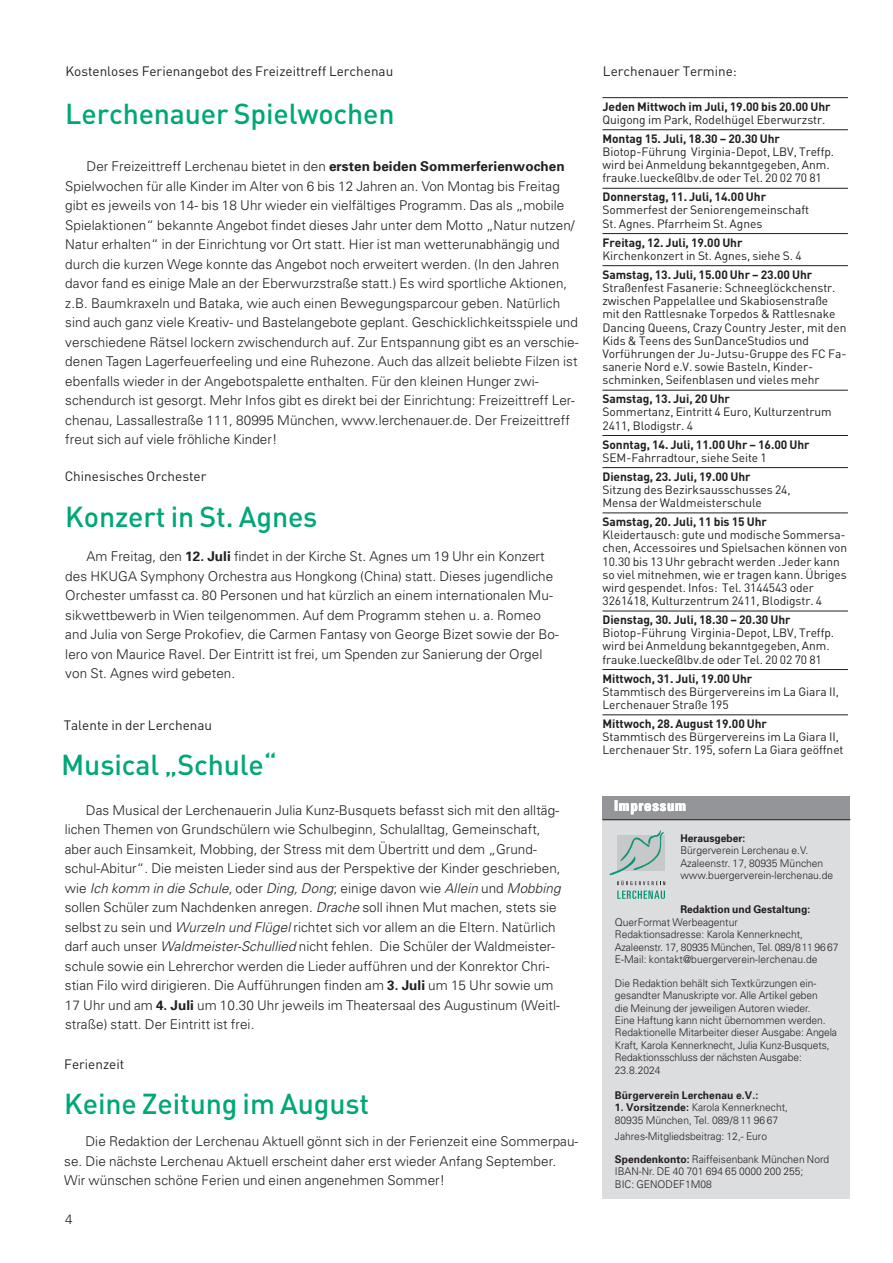
<style>
.page{position:relative;width:893px;height:1263px;background:#fff}
.page>*{position:absolute;margin:0;border:0;box-sizing:border-box;transform-origin:0 0}
.t1{font:500 28.5px "DIN Pro";letter-spacing:-.005em;color:#00a777}
.t2{font:700 condensed 15px "Univers";letter-spacing:.045em;color:#fff}
.t3{font:300 13.5px/19.5px "Univers";letter-spacing:.005em;color:#231f20}
.t4{font:13.5px "DIN Pro";color:#231f20}
.t5{font:12px/13.2px "DIN Pro";letter-spacing:-.005em;color:#231f20}
.t6{font:700 12px "DIN Pro";letter-spacing:-.005em;color:#231f20}
.t7{font:300 10.65px/12.5px "Univers";color:#231f20;scale:.96 1}
.t8{font:700 10.65px "Univers";color:#231f20;scale:.96 1}
.s1{font-weight:700}
.s2{font-style:italic}
</style>
<div class="page">
<div style="left:602px;top:818px;width:248px;height:381px;background:#dcdddf"></div>
<div style="left:602px;top:796px;width:248px;height:24px;background:#939598"></div>
<hr style="left:602px;top:819px;width:248px;height:1px;background:#231f20">
<svg style="left:609px;top:830px;width:56px;height:69px"></svg>
<hr style="left:602px;top:97px;width:246px;height:1px;background:#231f20">
<hr style="left:602px;top:129px;width:246px;height:1px;background:#231f20">
<hr style="left:602px;top:188px;width:246px;height:1px;background:#231f20">
<hr style="left:602px;top:233px;width:246px;height:1px;background:#231f20">
<hr style="left:602px;top:265px;width:246px;height:1px;background:#231f20">
<hr style="left:602px;top:390px;width:246px;height:1px;background:#231f20">
<hr style="left:602px;top:435px;width:246px;height:1px;background:#231f20">
<hr style="left:602px;top:467px;width:246px;height:1px;background:#231f20">
<hr style="left:602px;top:513px;width:246px;height:1px;background:#231f20">
<hr style="left:602px;top:611px;width:246px;height:1px;background:#231f20">
<hr style="left:602px;top:669px;width:246px;height:1px;background:#231f20">
<hr style="left:602px;top:714px;width:246px;height:1px;background:#231f20">
<p class="t4" style="left:65px;top:66px;width:329px">Kostenloses Ferienangebot des Freizeittreff Lerchenau</p>
<h1 class="t1" style="left:65px;top:103px;width:331px">Lerchenauer Spielwochen</h1>
<p class="t3" style="left:65px;top:158px;width:515px;text-indent:21px">Der Freizeittreff Lerchenau bietet in den <span class="s1">ersten beiden Sommerferienwochen </span>Spielwochen für alle Kinder im Alter von 6 bis 12 Jahren an. Von Montag bis Freitag gibt es jeweils von 14- bis 18 Uhr wieder ein vielfältiges Programm. Das als „mobile Spielaktionen“ bekannte Angebot findet dieses Jahr unter dem Motto „Natur nutzen/ Natur erhalten“ in der Einrichtung vor Ort statt. Hier ist man wetterunabhängig und durch die kurzen Wege konnte das Angebot noch erweitert werden. (In den Jahren davor fand es einige Male an der Eberwurzstraße statt.) Es wird sportliche Aktionen, z.B. Baumkraxeln und Bataka, wie auch einen Bewegungsparcour geben. Natürlich sind auch ganz viele Kreativ- und Bastelangebote geplant. Geschicklichkeitsspiele und verschiedene Rätsel lockern zwischendurch auf. Zur Entspannung gibt es an verschie&shy;denen Tagen Lagerfeuerfeeling und eine Ruhezone. Auch das allzeit beliebte Filzen ist ebenfalls wieder in der Angebotspalette enthalten. Für den kleinen Hunger zwi&shy;schendurch ist gesorgt. Mehr Infos gibt es direkt bei der Einrichtung: Freizeittreff Ler&shy;chenau, Lassallestraße 111, 80995 München, www.lerchenauer.de. Der Freizeittreff freut sich auf viele fröhliche Kinder!</p>
<p class="t4" style="left:65px;top:471px;width:143px">Chinesisches Orchester</p>
<h1 class="t1" style="left:65px;top:507px;width:254px">Konzert in St. Agnes</h1>
<p class="t3" style="left:65px;top:548px;width:495px;text-indent:21px">Am Freitag, den <span class="s1">12. Juli</span> findet in der Kirche St. Agnes um 19 Uhr ein Konzert des HKUGA Symphony Orchestra aus Hongkong (China) statt. Dieses jugendliche Orchester umfasst ca. 80 Personen und hat kürzlich an einem internationalen Mu&shy;sikwettbewerb in Wien teilgenommen. Auf dem Programm stehen u. a. Romeo and Julia von Serge Prokofiev, die Carmen Fantasy von George Bizet sowie der Bo&shy;lero von Maurice Ravel. Der Eintritt ist frei, um Spenden zur Sanierung der Orgel von St. Agnes wird gebeten.</p>
<p class="t4" style="left:64px;top:721px;width:150px">Talente in der Lerchenau</p>
<h1 class="t1" style="left:61px;top:755px;width:217px">Musical „Schule“</h1>
<p class="t3" style="left:65px;top:801px;width:497px;text-indent:21px">Das Musical der Lerchenauerin Julia Kunz-Busquets befasst sich mit den alltäg&shy;lichen Themen von Grundschülern wie Schulbeginn, Schulalltag, Gemeinschaft, aber auch Einsamkeit, Mobbing, der Stress mit dem Übertritt und dem „Grund&shy;schul-Abitur“. Die meisten Lieder sind aus der Perspektive der Kinder geschrieben, wie <span class="s2">Ich komm in die Schule</span>, oder <span class="s2">Ding, Dong</span>; einige davon wie <span class="s2">Allein</span> und <span class="s2">Mobbing </span>sollen Schüler zum Nachdenken anregen. <span class="s2">Drache</span> soll ihnen Mut machen, stets sie selbst zu sein und <span class="s2">Wurzeln und Flügel</span> richtet sich vor allem an die Eltern. Natürlich darf auch unser <span class="s2">Waldmeister-Schullied</span> nicht fehlen. Die Schüler der Waldmeister&shy;schule sowie ein Lehrerchor werden die Lieder aufführen und der Konrektor Chri&shy;stian Filo wird dirigieren. Die Aufführungen finden am <span class="s1">3. Juli</span> um 15 Uhr sowie um 17 Uhr und am <span class="s1">4. Juli</span> um 10.30 Uhr jeweils im Theatersaal des Augustinum (Weitl&shy;straße) statt. Der Eintritt ist frei.</p>
<p class="t4" style="left:64px;top:1060px;width:62px">Ferienzeit</p>
<h1 class="t1" style="left:64px;top:1094px;width:306px">Keine Zeitung im August</h1>
<p class="t3" style="left:64px;top:1133px;width:516px;text-indent:21px">Die Redaktion der Lerchenau Aktuell gönnt sich in der Ferienzeit eine Sommerpau&shy;se. Die nächste Lerchenau Aktuell erscheint daher erst wieder Anfang September.<br>Wir wünschen schöne Ferien und einen angenehmen Sommer!</p>
<p class="t3" style="left:65px;top:1211px;width:9px">4</p>
<p class="t4" style="left:603px;top:66px;width:136px">Lerchenauer Termine:</p>
<p class="t6" style="left:602px;top:102px;width:230px">Jeden Mittwoch im Juli, 19.00 bis 20.00 Uhr</p>
<p class="t5" style="left:602px;top:114px;width:224px">Quigong im Park, Rodelhügel Eberwurzstr.</p>
<p class="t6" style="left:602px;top:134px;width:179px">Montag 15. Juli, 18.30 – 20.30 Uhr</p>
<p class="t5" style="left:602px;top:146px;width:233px">Biotop-Führung Virginia-Depot, LBV, Treffp. wird bei Anmeldung bekanntgegeben, Anm. frauke.luecke@lbv.de oder Tel. 20 02 70 81</p>
<p class="t6" style="left:602px;top:193px;width:165px">Donnerstag, 11. Juli, 14.00 Uhr</p>
<p class="t5" style="left:602px;top:205px;width:208px">Sommerfest der Seniorengemeinschaft<br>St. Agnes. Pfarrheim St. Agnes</p>
<p class="t6" style="left:602px;top:238px;width:142px">Freitag, 12. Juli, 19.00 Uhr</p>
<p class="t5" style="left:602px;top:250px;width:201px">Kirchenkonzert in St. Agnes, siehe S. 4</p>
<p class="t6" style="left:602px;top:270px;width:211px">Samstag, 13. Juli, 15.00 Uhr – 23.00 Uhr</p>
<p class="t5" style="left:602px;top:282px;width:245px">Straßenfest Fasanerie: Schneeglöckchenstr. zwischen Pappelallee und Skabiosenstraße mit den Rattlesnake Torpedos &amp; Rattlesnake Dancing Queens, Crazy Country Jester, mit den Kids &amp; Teens des SunDanceStudios und Vorführungen der Ju-Jutsu-Gruppe des FC Fa&shy;sanerie Nord e.V. sowie Basteln, Kinder&shy;schminken, Seifenblasen und vieles mehr</p>
<p class="t6" style="left:602px;top:395px;width:129px">Samstag, 13. Jui, 20 Uhr</p>
<p class="t5" style="left:602px;top:407px;width:231px">Sommertanz, Eintritt 4 Euro, Kulturzentrum<br>2411, Blodigstr. 4</p>
<p class="t6" style="left:602px;top:440px;width:209px">Sonntag, 14. Juli, 11.00 Uhr – 16.00 Uhr</p>
<p class="t5" style="left:602px;top:452px;width:166px">SEM-Fahrradtour, siehe Seite 1</p>
<p class="t6" style="left:602px;top:472px;width:150px">Dienstag, 23. Juli, 19.00 Uhr</p>
<p class="t5" style="left:602px;top:484px;width:190px">Sitzung des Bezirksausschusses 24,<br>Mensa der Waldmeisterschule</p>
<p class="t6" style="left:602px;top:517px;width:166px">Samstag, 20. Juli, 11 bis 15 Uhr</p>
<p class="t5" style="left:602px;top:529px;width:246px">Kleidertausch: gute und modische Sommersa&shy;chen, Accessoires und Spielsachen können von 10.30 bis 13 Uhr gebracht werden .Jeder kann so viel mitnehmen, wie er tragen kann. Übriges wird gespendet. Infos: Tel. 3144543 oder 3261418, Kulturzentrum 2411, Blodigstr. 4</p>
<p class="t6" style="left:602px;top:615px;width:190px">Dienstag, 30. Juli, 18.30 – 20.30 Uhr</p>
<p class="t5" style="left:602px;top:628px;width:233px">Biotop-Führung Virginia-Depot, LBV, Treffp. wird bei Anmeldung bekanntgegeben, Anm. frauke.luecke@lbv.de oder Tel. 20 02 70 81</p>
<p class="t6" style="left:602px;top:674px;width:151px">Mittwoch, 31. Juli, 19.00 Uhr</p>
<p class="t5" style="left:602px;top:686px;width:238px">Stammtisch des Bürgervereins im La Giara II,<br>Lerchenauer Straße 195</p>
<p class="t6" style="left:602px;top:719px;width:166px">Mittwoch, 28. August 19.00 Uhr</p>
<p class="t5" style="left:602px;top:731px;width:243px">Stammtisch des Bürgervereins im La Giara II,<br>Lerchenauer Str. 195, sofern La Giara geöffnet</p>
<p class="t2" style="left:614px;top:800px;width:73px">Impressum</p>
<p class="t8" style="left:680px;top:834px;width:69px">Herausgeber:</p>
<p class="t7" style="left:680px;top:845px;width:161px">Bürgerverein Lerchenau e.V.<br>Azaleenstr. 17, 80935 München www.buergerverein-lerchenau.de</p>
<p class="t8" style="left:680px;top:906px;width:137px">Redaktion und Gestaltung:</p>
<p class="t7" style="left:615px;top:917px;width:234px">QuerFormat Werbeagentur<br>Redaktionsadresse: Karola Kennerknecht, Azaleenstr. 17, 80935 München, Tel. 089/811 96 67<br>E-Mail: kontakt@buergerverein-lerchenau.de</p>
<p class="t7" style="left:615px;top:977px;width:233px">Die Redaktion behält sich Textkürzungen ein&shy;gesandter Manuskripte vor. Alle Artikel geben<br>die Meinung der jeweiligen Autoren wieder.<br>Eine Haftung kann nicht übernommen werden.<br>Redaktionelle Mitarbeiter dieser Ausgabe: Angela Kraft, Karola Kennerknecht, Julia Kunz-Busquets, Redaktionsschluss der nächsten Ausgabe:<br>23.8.2024</p>
<p class="t8" style="left:615px;top:1091px;width:151px">Bürgerverein Lerchenau e.V.:</p>
<p class="t7" style="left:615px;top:1102px;width:182px"><span class="s1">1. Vorsitzende:</span> Karola Kennerknecht,<br>80935 München, Tel. 089/8 11 96 67</p>
<p class="t7" style="left:615px;top:1126px;width:225px;line-height:22.8px">Jahres-Mitgliedsbeitrag: 12,- Euro<br><span class="s1">Spendenkonto:</span> Raiffeisenbank München Nord</p>
<p class="t7" style="left:615px;top:1166px;width:198px">IBAN-Nr. DE 40 701 694 65 0000 200 255;<br>BIC: GENODEF1M08</p>
</div>
